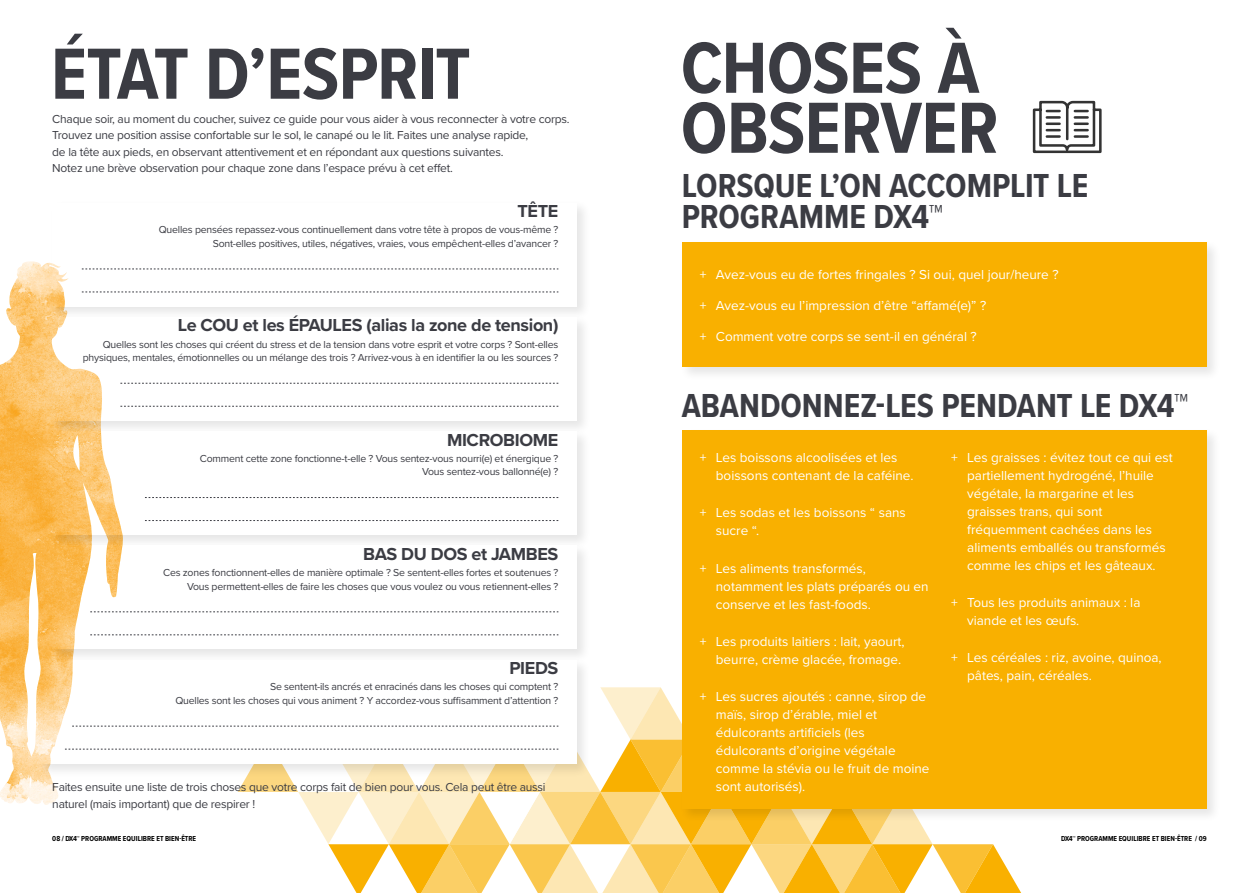
<style>
.page{position:relative;width:1259px;height:893px;background:#fff}
.page>*{position:absolute;margin:0;border:0;box-sizing:border-box;transform-origin:0 0}
.t1{font:700 75px/60px "Proxima Nova Cond";letter-spacing:-.01em;color:#3b3c43}
.t2{font:700 34.5px/31.5px "Proxima Nova Cond";letter-spacing:-.005em;color:#3b3c43}
.t3{font:700 18px "Proxima Nova";letter-spacing:-.02em;color:#3b3c43}
.t4{font:13.5px/18px "Proxima Nova";color:#fff}
.t5{font:12px/16.5px "Proxima Nova";letter-spacing:-.02em;color:#3b3c43}
.t6{font:10.5px/13.5px "Proxima Nova";letter-spacing:-.02em;color:#3b3c43;text-align:right}
.t7{font:700 7.5px "Proxima Nova Cond";color:#000}
</style>
<div class="page">
<div style="left:49px;top:200px;width:542px;height:121px;background:#f4f4f4"></div>
<div style="left:52px;top:203px;width:525px;height:103px;background:#fff"></div>
<div style="left:49px;top:314px;width:542px;height:121px;background:#f1f1f1"></div>
<div style="left:52px;top:317px;width:525px;height:104px;background:#fff"></div>
<div style="left:49px;top:428px;width:542px;height:121px;background:#f1f1f1"></div>
<div style="left:52px;top:431px;width:525px;height:104px;background:#fff"></div>
<div style="left:49px;top:543px;width:542px;height:121px;background:#000;opacity:.1"></div>
<div style="left:52px;top:546px;width:525px;height:103px;background:#fff"></div>
<div style="left:38px;top:657px;width:553px;height:121px;background:#fafafa"></div>
<div style="left:40px;top:660px;width:537px;height:104px;background:#fff"></div>
<div style="left:679px;top:239px;width:541px;height:142px;background:#000;opacity:.1"></div>
<div style="left:682px;top:242px;width:524px;height:125px;background:#f9b000"></div>
<div style="left:679px;top:427px;width:541px;height:395px;background:#000;opacity:.1"></div>
<div style="left:682px;top:430px;width:524px;height:378px;background:#f9b000"></div>
<svg style="left:123px;top:269px;width:435px;height:1px"></svg>
<svg style="left:124px;top:383px;width:434px;height:1px"></svg>
<svg style="left:145px;top:497px;width:413px;height:1px"></svg>
<svg style="left:123px;top:612px;width:435px;height:1px"></svg>
<svg style="left:123px;top:292px;width:435px;height:1px"></svg>
<svg style="left:124px;top:406px;width:434px;height:1px"></svg>
<svg style="left:145px;top:520px;width:413px;height:1px"></svg>
<svg style="left:123px;top:635px;width:435px;height:1px"></svg>
<svg style="left:123px;top:687px;width:898px;height:206px"></svg>
<img style="left:0;top:263px;width:123px;height:542px">
<svg style="left:1032px;top:100px;width:70px;height:54px"></svg>
<h1 class="t1" style="left:51px;top:42px;width:421px">ÉTAT D’ESPRIT</h1>
<h1 class="t1" style="left:681px;top:36px;width:319px">CHOSES À<br>OBSERVER</h1>
<h2 class="t2" style="left:682px;top:169px;width:408px">LORSQUE L’ON ACCOMPLIT LE<br>PROGRAMME DX4™</h2>
<p class="t5" style="left:52px;top:110px;width:519px">Chaque soir, au moment du coucher, suivez ce guide pour vous aider à vous reconnecter à votre corps.<br>Trouvez une position assise confortable sur le sol, le canapé ou le lit. Faites une analyse rapide,<br>de la tête aux pieds, en observant attentivement et en répondant aux questions suivantes.<br>Notez une brève observation pour chaque zone dans l’espace prévu à cet effet.</p>
<h3 class="t3" style="left:517px;top:198px;width:42px">TÊTE</h3>
<p class="t6" style="left:159px;top:223px;width:401px">Quelles pensées repassez-vous continuellement dans votre tête à propos de vous-même ?<br>Sont-elles positives, utiles, négatives, vraies, vous empêchent-elles d’avancer ?</p>
<h3 class="t3" style="left:178px;top:312px;width:382px">Le COU et les ÉPAULES (alias la zone de tension)</h3>
<p class="t6" style="left:83px;top:337px;width:477px">Quelles sont les choses qui créent du stress et de la tension dans votre esprit et votre corps ? Sont-elles physiques, mentales, émotionnelles ou un mélange des trois ? Arrivez-vous à en identifier la ou les sources ?</p>
<h3 class="t3" style="left:447px;top:426px;width:113px">MICROBIOME</h3>
<p class="t6" style="left:200px;top:451px;width:360px">Comment cette zone fonctionne-t-elle ? Vous sentez-vous nourri(e) et énergique ?<br>Vous sentez-vous ballonné(e) ?</p>
<h3 class="t3" style="left:363px;top:540px;width:197px">BAS DU DOS et JAMBES</h3>
<p class="t6" style="left:163px;top:565px;width:397px">Ces zones fonctionnent-elles de manière optimale ? Se sentent-elles fortes et soutenues ?<br>Vous permettent-elles de faire les choses que vous voulez ou vous retiennent-elles ?</p>
<h3 class="t3" style="left:509px;top:655px;width:50px">PIEDS</h3>
<p class="t6" style="left:175px;top:680px;width:384px">Se sentent-ils ancrés et enracinés dans les choses qui comptent ?<br>Quelles sont les choses qui vous animent ? Y accordez-vous suffisamment d’attention ?</p>
<p class="t5" style="left:52px;top:778px;width:495px">Faites ensuite une liste de trois choses que votre corps fait de bien pour vous. Cela peut être aussi naturel (mais important) que de respirer !</p>
<p class="t4" style="left:699px;top:265px;width:360px">+ Avez-vous eu de fortes fringales ? Si oui, quel jour/heure ?</p>
<p class="t4" style="left:699px;top:296px;width:288px">+ Avez-vous eu l’impression d’être “affamé(e)” ?</p>
<p class="t4" style="left:699px;top:327px;width:279px">+ Comment votre corps se sent-il en général ?</p>
<h2 class="t2" style="left:682px;top:389px;width:506px">ABANDONNEZ-LES PENDANT LE DX4™</h2>
<p class="t4" style="left:716px;top:447px;width:199px;text-indent:-16px">+ Les boissons alcoolisées et les boissons contenant de la caféine.</p>
<p class="t4" style="left:716px;top:502px;width:191px;text-indent:-16px">+ Les sodas et les boissons “ sans sucre “.</p>
<p class="t4" style="left:716px;top:559px;width:214px;text-indent:-16px">+ Les aliments transformés, notamment les plats préparés ou en conserve et les fast-foods.</p>
<p class="t4" style="left:699px;top:632px;width:206px;text-align:right">+ Les produits laitiers : lait, yaourt, beurre, crème glacée, fromage.</p>
<p class="t4" style="left:716px;top:687px;width:215px;text-indent:-16px">+ Les sucres ajoutés : canne, sirop de maïs, sirop d’érable, miel et édulcorants artificiels (les édulcorants d’origine végétale comme la stévia ou le fruit de moine sont autorisés).</p>
<p class="t4" style="left:967px;top:447px;width:207px;text-indent:-16px">+ Les graisses : évitez tout ce qui est partiellement hydrogéné, l’huile végétale, la margarine et les graisses trans, qui sont fréquemment cachées dans les aliments emballés ou transformés comme les chips et les gâteaux.</p>
<p class="t4" style="left:967px;top:592px;width:175px;text-indent:-16px">+ Tous les produits animaux : la viande et les œufs.</p>
<p class="t4" style="left:967px;top:648px;width:196px;text-indent:-16px">+ Les céréales : riz, avoine, quinoa, pâtes, pain, céréales.</p>
<p class="t7" style="left:52px;top:833px;width:145px">08 / DX4™️ PROGRAMME EQUILIBRE ET BIEN-ÊTRE</p>
<p class="t7" style="left:1061px;top:833px;width:147px">DX4™️ PROGRAMME EQUILIBRE ET BIEN-ÊTRE / 09</p>
</div>
